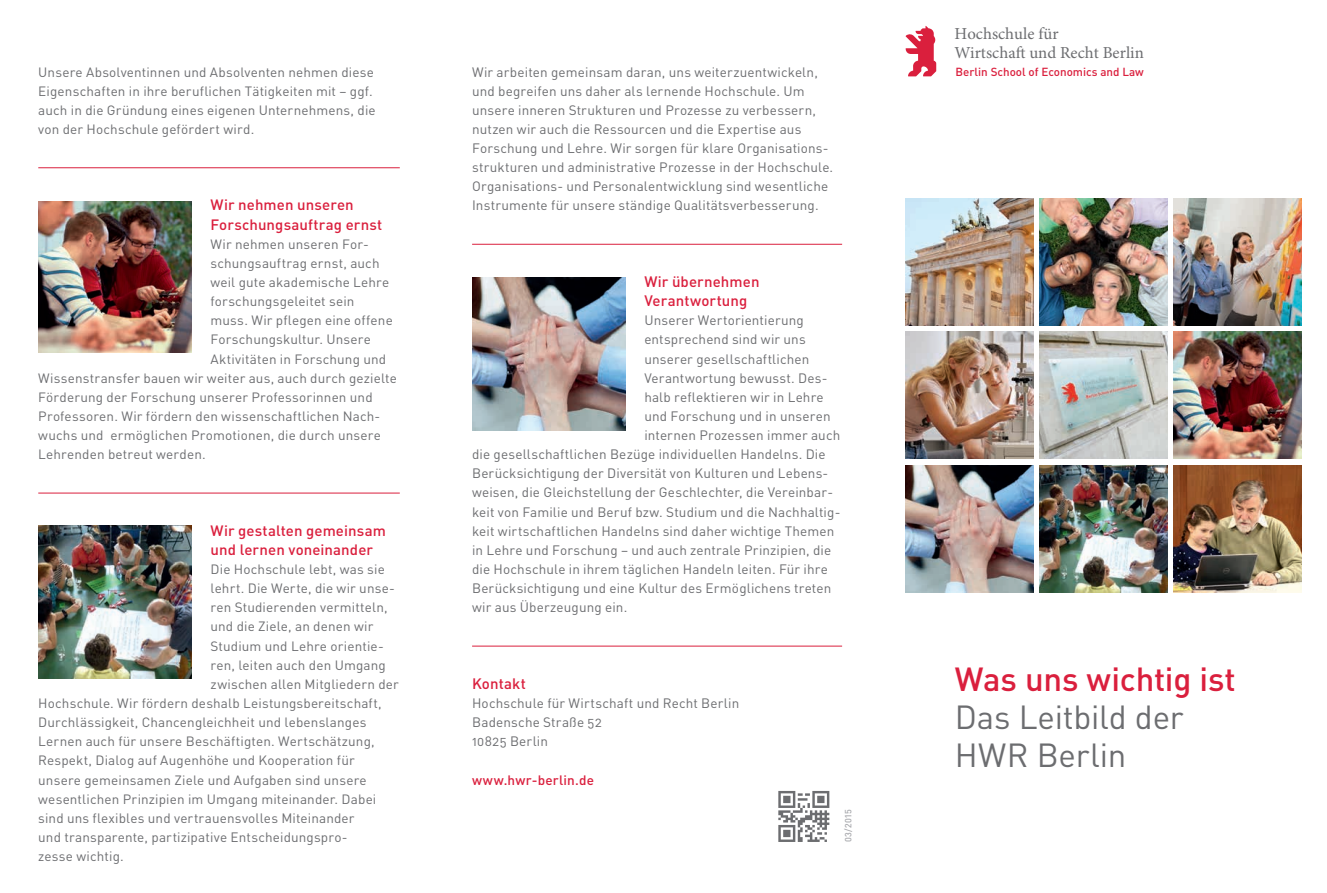
<style>
.page{position:relative;width:1327px;height:893px;background:#fff}
.page>*{position:absolute;margin:0;border:0;box-sizing:border-box;transform-origin:0 0}
.t1{font:33px/38px "DIN Pro";letter-spacing:-.005em;color:#6c6d70}
.t2{font:500 33px "DIN Pro";letter-spacing:-.005em;color:#da1f3d}
.t3{font:16.65px/18.6px "Minion Pro";color:#6c6d70}
.t4{font:500 15px/19.2px "DIN Pro";letter-spacing:.005em;color:#da1f3d}
.t5{font:500 14.85px/19.2px "DIN Pro";letter-spacing:.005em;color:#da1f3d}
.t6{font:13.5px/19.2px "DIN Pro";letter-spacing:.01em;color:#6c6d70}
.t7{font:500 13.5px "DIN Pro";letter-spacing:.015em;color:#da1f3d}
.t8{font:13.35px/19.2px "DIN Pro";letter-spacing:.01em;color:#6c6d70}
.t9{font:500 11.55px "DIN Pro";color:#da1f3d}
.t10{font:500 9px "DIN Pro";letter-spacing:.04em;color:#a8a9ad}
</style>
<div class="page">
<svg style="left:905px;top:26px;width:31px;height:50px"></svg>
<hr style="left:38px;top:167px;width:362px;height:1px;background:#da1f3d">
<hr style="left:38px;top:493px;width:362px;height:1px;background:#da1f3d">
<img style="left:38px;top:201px;width:153px;height:151px">
<hr style="left:472px;top:244px;width:370px;height:1px;background:#da1f3d">
<hr style="left:472px;top:646px;width:370px;height:1px;background:#da1f3d">
<img style="left:472px;top:277px;width:153px;height:154px">
<img style="left:1173px;top:198px;width:128px;height:127px">
<img style="left:1173px;top:465px;width:128px;height:127px">
<img style="left:1173px;top:332px;width:128px;height:126px">
<img style="left:906px;top:198px;width:127px;height:127px">
<img style="left:906px;top:465px;width:128px;height:127px">
<img style="left:906px;top:332px;width:128px;height:126px">
<img style="left:1039px;top:198px;width:128px;height:127px">
<img style="left:1039px;top:465px;width:128px;height:127px">
<img style="left:1039px;top:332px;width:128px;height:126px">
<svg style="left:778px;top:791px;width:51px;height:51px"></svg>
<img style="left:38px;top:525px;width:153px;height:153px">
<p class="t8" style="left:38px;top:62px;width:339px">Unsere Absolventinnen und Absolventen nehmen diese Eigenschaften in ihre beruflichen Tätigkeiten mit – ggf. auch in die Gründung eines eigenen Unternehmens, die von der Hochschule gefördert wird.</p>
<p class="t5" style="left:210px;top:195px;width:173px">Wir nehmen unseren<br>Forschungsauftrag ernst</p>
<p class="t8" style="left:210px;top:234px;width:160px">Wir nehmen unseren For-</p>
<p class="t8" style="left:210px;top:253px;width:171px">schungsauftrag ernst, auch</p>
<p class="t8" style="left:210px;top:272px;width:180px">weil gute akademische Lehre</p>
<p class="t8" style="left:210px;top:291px;width:145px">forschungsgeleitet sein</p>
<p class="t8" style="left:210px;top:310px;width:184px">muss. Wir pflegen eine offene</p>
<p class="t8" style="left:210px;top:329px;width:162px">Forschungskultur. Unsere</p>
<p class="t8" style="left:210px;top:349px;width:177px">Aktivitäten in Forschung und</p>
<p class="t8" style="left:38px;top:368px;width:360px">Wissenstransfer bauen wir weiter aus, auch durch gezielte</p>
<p class="t8" style="left:38px;top:387px;width:336px">Förderung der Forschung unserer Professorinnen und</p>
<p class="t8" style="left:38px;top:406px;width:344px">Professoren. Wir fördern den wissenschaftlichen Nach-</p>
<p class="t8" style="left:38px;top:425px;width:344px">wuchs und ermöglichen Promotionen, die durch unsere</p>
<p class="t8" style="left:38px;top:444px;width:169px">Lehrenden betreut werden.</p>
<p class="t5" style="left:210px;top:520px;width:177px">Wir gestalten gemeinsam und lernen voneinander</p>
<p class="t8" style="left:210px;top:559px;width:176px">Die Hochschule lebt, was sie</p>
<p class="t8" style="left:210px;top:578px;width:186px">lehrt. Die Werte, die wir unse-</p>
<p class="t8" style="left:210px;top:597px;width:179px">ren Studierenden vermitteln,</p>
<p class="t8" style="left:210px;top:616px;width:164px">und die Ziele, an denen wir</p>
<p class="t8" style="left:210px;top:636px;width:175px">Studium und Lehre orientie-</p>
<p class="t8" style="left:210px;top:655px;width:177px">ren, leiten auch den Umgang</p>
<p class="t8" style="left:210px;top:674px;width:190px">zwischen allen Mitgliedern der</p>
<p class="t8" style="left:38px;top:693px;width:345px">Hochschule. Wir fördern deshalb Leistungsbereitschaft,</p>
<p class="t8" style="left:38px;top:712px;width:330px">Durchlässigkeit, Chancengleichheit und lebenslanges</p>
<p class="t8" style="left:38px;top:731px;width:338px">Lernen auch für unsere Beschäftigten. Wertschätzung,</p>
<p class="t8" style="left:38px;top:750px;width:318px">Respekt, Dialog auf Augenhöhe und Kooperation für</p>
<p class="t8" style="left:38px;top:770px;width:330px">unsere gemeinsamen Ziele und Aufgaben sind unsere</p>
<p class="t8" style="left:38px;top:789px;width:340px">wesentlichen Prinzipien im Umgang miteinander. Dabei</p>
<p class="t6" style="left:38px;top:808px;width:318px">sind uns flexibles und vertrauensvolles Miteinander und transparente, partizipative Entscheidungspro&shy;zesse wichtig.</p>
<p class="t6" style="left:472px;top:62px;width:363px">Wir arbeiten gemeinsam daran, uns weiterzuentwickeln, und begreifen uns daher als lernende Hochschule. Um unsere inneren Strukturen und Prozesse zu verbessern, nutzen wir auch die Ressourcen und die Expertise aus Forschung und Lehre. Wir sorgen für klare Organisations&shy;strukturen und administrative Prozesse in der Hochschule.<br>Organisations- und Personalentwicklung sind wesentliche Instrumente für unsere ständige Qualitätsverbesserung.</p>
<p class="t4" style="left:644px;top:271px;width:117px">Wir übernehmen<br>Verantwortung</p>
<p class="t6" style="left:644px;top:310px;width:161px">Unserer Wertorientierung</p>
<p class="t6" style="left:644px;top:329px;width:163px">entsprechend sind wir uns</p>
<p class="t6" style="left:644px;top:349px;width:167px">unserer gesellschaftlichen</p>
<p class="t6" style="left:644px;top:368px;width:185px">Verantwortung bewusst. Des-</p>
<p class="t6" style="left:644px;top:387px;width:181px">halb reflektieren wir in Lehre</p>
<p class="t6" style="left:644px;top:406px;width:188px">und Forschung und in unseren</p>
<p class="t6" style="left:644px;top:425px;width:197px">internen Prozessen immer auch</p>
<p class="t6" style="left:472px;top:444px;width:355px">die gesellschaftlichen Bezüge individuellen Handelns. Die</p>
<p class="t6" style="left:472px;top:463px;width:358px">Berücksichtigung der Diversität von Kulturen und Lebens-</p>
<p class="t6" style="left:472px;top:482px;width:362px">weisen, die Gleichstellung der Geschlechter, die Vereinbar-</p>
<p class="t6" style="left:472px;top:502px;width:370px">keit von Familie und Beruf bzw. Studium und die Nachhaltig-</p>
<p class="t6" style="left:472px;top:521px;width:364px">keit wirtschaftlichen Handelns sind daher wichtige Themen</p>
<p class="t6" style="left:472px;top:540px;width:361px">in Lehre und Forschung – und auch zentrale Prinzipien, die</p>
<p class="t6" style="left:472px;top:559px;width:357px">die Hochschule in ihrem täglichen Handeln leiten. Für ihre</p>
<p class="t6" style="left:472px;top:578px;width:361px">Berücksichtigung und eine Kultur des Ermöglichens treten</p>
<p class="t6" style="left:472px;top:597px;width:157px">wir aus Überzeugung ein.</p>
<p class="t4" style="left:472px;top:673px;width:55px">Kontakt</p>
<p class="t6" style="left:472px;top:693px;width:269px">Hochschule für Wirtschaft und Recht Berlin<br>Badensche Straße 52<br>10825 Berlin</p>
<p class="t7" style="left:472px;top:770px;width:123px">www.hwr-berlin.de</p>
<p class="t10" style="left:842px;top:842px;width:34px;rotate:-90deg">03/2015</p>
<p class="t3" style="left:954px;top:25px;width:191px">Hochschule für<br>Wirtschaft und Recht Berlin</p>
<p class="t9" style="left:955px;top:64px;width:190px">Berlin School of Economics and Law</p>
<h1 class="t2" style="left:955px;top:657px;width:283px">Was uns wichtig ist</h1>
<h1 class="t1" style="left:955px;top:697px;width:230px">Das Leitbild der<br>HWR Berlin</h1>
</div>
